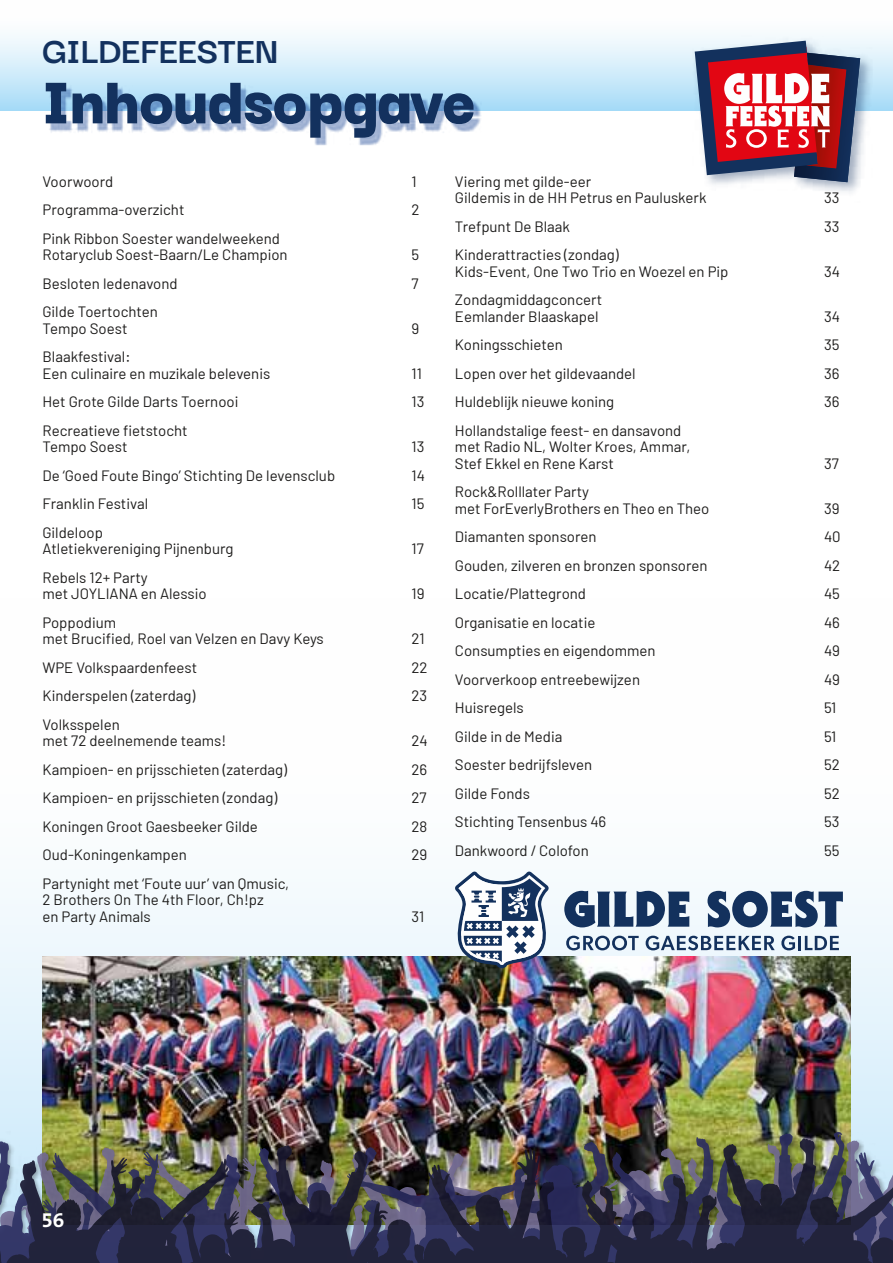
<style>
.page{position:relative;width:893px;height:1263px;background:#fff}
.page>*{position:absolute;margin:0;border:0;box-sizing:border-box;transform-origin:0 0}
.t1{font:900 72px "Darker Grotesque";letter-spacing:-.015em;color:#13315e}
.t2{font:700 39px "Darker Grotesque";letter-spacing:-.015em;color:#13315e}
.t3{font:700 21px "The Sans C5";color:#fff}
.t4{font:15px "Barlow";color:#1d1c1b}
</style>
<div class="page">
<div style="left:0;top:0;width:893px;height:111px;background:linear-gradient(to bottom,#fff,#addef7)"></div>
<svg style="left:0;top:888px;width:893px;height:207px"></svg>
<img style="left:38px;top:50px;width:619px;height:96px">
<img style="left:657px;top:0;width:236px;height:193px">
<svg style="left:695px;top:41px;width:165px;height:141px"></svg>
<img style="left:43px;top:956px;width:807px;height:139px">
<img style="left:0;top:1095px;width:893px;height:31px">
<img style="left:0;top:1126px;width:893px;height:3px">
<img style="left:0;top:1129px;width:893px;height:134px">
<svg style="left:564px;top:891px;width:125px;height:36px"></svg>
<svg style="left:707px;top:891px;width:136px;height:36px"></svg>
<svg style="left:566px;top:936px;width:73px;height:14px"></svg>
<svg style="left:646px;top:936px;width:129px;height:14px"></svg>
<svg style="left:781px;top:936px;width:14px;height:14px"></svg>
<hr style="left:798px;top:936px;width:3px;height:14px;background:#13315d">
<svg style="left:805px;top:936px;width:34px;height:14px"></svg>
<svg style="left:455px;top:871px;width:94px;height:97px"></svg>
<p class="t2" style="left:43px;top:22px;width:237px">GILDEFEESTEN</p>
<p class="t1" style="left:41px;top:47px;width:437px">Inhoudsopgave</p>
<p class="t4" style="left:43px;top:172px;width:72px">Voorwoord</p>
<p class="t4" style="left:412px;top:172px;width:7px">1</p>
<p class="t4" style="left:43px;top:200px;width:143px">Programma-overzicht</p>
<p class="t4" style="left:412px;top:200px;width:10px">2</p>
<p class="t4" style="left:43px;top:229px;width:239px">Pink Ribbon Soester wandelweekend</p>
<p class="t4" style="left:43px;top:245px;width:247px">Rotaryclub Soest-Baarn/Le Champion</p>
<p class="t4" style="left:412px;top:245px;width:9px">5</p>
<p class="t4" style="left:43px;top:274px;width:137px">Besloten ledenavond</p>
<p class="t4" style="left:412px;top:274px;width:9px">7</p>
<p class="t4" style="left:43px;top:302px;width:117px">Gilde Toertochten</p>
<p class="t4" style="left:43px;top:319px;width:86px">Tempo Soest</p>
<p class="t4" style="left:412px;top:319px;width:9px">9</p>
<p class="t4" style="left:43px;top:347px;width:89px">Blaakfestival:</p>
<p class="t4" style="left:43px;top:364px;width:229px">Een culinaire en muzikale belevenis</p>
<p class="t4" style="left:412px;top:364px;width:12px">11</p>
<p class="t4" style="left:43px;top:392px;width:197px">Het Grote Gilde Darts Toernooi</p>
<p class="t4" style="left:412px;top:392px;width:14px">13</p>
<p class="t4" style="left:43px;top:421px;width:147px">Recreatieve fietstocht</p>
<p class="t4" style="left:43px;top:437px;width:86px">Tempo Soest</p>
<p class="t4" style="left:412px;top:437px;width:14px">13</p>
<p class="t4" style="left:43px;top:466px;width:294px">De ‘Goed Foute Bingo’ Stichting De levensclub</p>
<p class="t4" style="left:412px;top:466px;width:15px">14</p>
<p class="t4" style="left:43px;top:494px;width:107px">Franklin Festival</p>
<p class="t4" style="left:412px;top:494px;width:14px">15</p>
<p class="t4" style="left:43px;top:523px;width:62px">Gildeloop</p>
<p class="t4" style="left:43px;top:539px;width:192px">Atletiekvereniging Pijnenburg</p>
<p class="t4" style="left:412px;top:539px;width:14px">17</p>
<p class="t4" style="left:43px;top:568px;width:107px">Rebels 12+ Party</p>
<p class="t4" style="left:43px;top:584px;width:166px">met JOYLIANA en Alessio</p>
<p class="t4" style="left:412px;top:584px;width:14px">19</p>
<p class="t4" style="left:43px;top:613px;width:75px">Poppodium</p>
<p class="t4" style="left:43px;top:629px;width:283px">met Brucified, Roel van Velzen en Davy Keys</p>
<p class="t4" style="left:412px;top:629px;width:14px">21</p>
<p class="t4" style="left:43px;top:658px;width:156px">WPE Volkspaardenfeest</p>
<p class="t4" style="left:412px;top:658px;width:18px">22</p>
<p class="t4" style="left:43px;top:686px;width:154px">Kinderspelen (zaterdag)</p>
<p class="t4" style="left:412px;top:686px;width:17px">23</p>
<p class="t4" style="left:43px;top:715px;width:79px">Volksspelen</p>
<p class="t4" style="left:43px;top:731px;width:185px">met 72 deelnemende teams!</p>
<p class="t4" style="left:412px;top:731px;width:18px">24</p>
<p class="t4" style="left:43px;top:760px;width:246px">Kampioen- en prijsschieten (zaterdag)</p>
<p class="t4" style="left:412px;top:760px;width:17px">26</p>
<p class="t4" style="left:43px;top:788px;width:236px">Kampioen- en prijsschieten (zondag)</p>
<p class="t4" style="left:412px;top:788px;width:17px">27</p>
<p class="t4" style="left:43px;top:817px;width:217px">Koningen Groot Gaesbeeker Gilde</p>
<p class="t4" style="left:412px;top:817px;width:17px">28</p>
<p class="t4" style="left:43px;top:845px;width:146px">Oud-Koningenkampen</p>
<p class="t4" style="left:412px;top:845px;width:17px">29</p>
<p class="t4" style="left:43px;top:874px;width:248px">Partynight met ‘Foute uur’ van Qmusic,</p>
<p class="t4" style="left:43px;top:890px;width:223px">2 Brothers On The 4th Floor, Ch!pz</p>
<p class="t4" style="left:43px;top:907px;width:110px">en Party Animals</p>
<p class="t4" style="left:412px;top:907px;width:14px">31</p>
<p class="t4" style="left:455px;top:172px;width:138px">Viering met gilde-eer</p>
<p class="t4" style="left:455px;top:188px;width:253px">Gildemis in de HH Petrus en Pauluskerk</p>
<p class="t4" style="left:824px;top:188px;width:17px">33</p>
<p class="t4" style="left:455px;top:217px;width:117px">Trefpunt De Blaak</p>
<p class="t4" style="left:824px;top:217px;width:17px">33</p>
<p class="t4" style="left:455px;top:245px;width:165px">Kinderattracties (zondag)</p>
<p class="t4" style="left:455px;top:262px;width:275px">Kids-Event, One Two Trio en Woezel en Pip</p>
<p class="t4" style="left:824px;top:262px;width:18px">34</p>
<p class="t4" style="left:455px;top:290px;width:149px">Zondagmiddagconcert</p>
<p class="t4" style="left:455px;top:307px;width:145px">Eemlander Blaaskapel</p>
<p class="t4" style="left:824px;top:307px;width:18px">34</p>
<p class="t4" style="left:455px;top:335px;width:109px">Koningsschieten</p>
<p class="t4" style="left:824px;top:335px;width:17px">35</p>
<p class="t4" style="left:455px;top:364px;width:182px">Lopen over het gildevaandel</p>
<p class="t4" style="left:824px;top:364px;width:17px">36</p>
<p class="t4" style="left:455px;top:392px;width:161px">Huldeblijk nieuwe koning</p>
<p class="t4" style="left:824px;top:392px;width:17px">36</p>
<p class="t4" style="left:455px;top:421px;width:228px">Hollandstalige feest- en dansavond</p>
<p class="t4" style="left:455px;top:437px;width:237px">met Radio NL, Wolter Kroes, Ammar,</p>
<p class="t4" style="left:455px;top:454px;width:160px">Stef Ekkel en Rene Karst</p>
<p class="t4" style="left:824px;top:454px;width:16px">37</p>
<p class="t4" style="left:455px;top:482px;width:136px">Rock&amp;Rolllater Party</p>
<p class="t4" style="left:455px;top:499px;width:256px">met ForEverlyBrothers en Theo en Theo</p>
<p class="t4" style="left:824px;top:499px;width:17px">39</p>
<p class="t4" style="left:455px;top:527px;width:143px">Diamanten sponsoren</p>
<p class="t4" style="left:824px;top:527px;width:18px">40</p>
<p class="t4" style="left:455px;top:556px;width:254px">Gouden, zilveren en bronzen sponsoren</p>
<p class="t4" style="left:824px;top:556px;width:18px">42</p>
<p class="t4" style="left:455px;top:584px;width:133px">Locatie/Plattegrond</p>
<p class="t4" style="left:824px;top:584px;width:17px">45</p>
<p class="t4" style="left:455px;top:613px;width:142px">Organisatie en locatie</p>
<p class="t4" style="left:824px;top:613px;width:17px">46</p>
<p class="t4" style="left:455px;top:641px;width:202px">Consumpties en eigendommen</p>
<p class="t4" style="left:824px;top:641px;width:18px">49</p>
<p class="t4" style="left:455px;top:670px;width:187px">Voorverkoop entreebewijzen</p>
<p class="t4" style="left:824px;top:670px;width:18px">49</p>
<p class="t4" style="left:455px;top:698px;width:70px">Huisregels</p>
<p class="t4" style="left:824px;top:698px;width:14px">51</p>
<p class="t4" style="left:455px;top:727px;width:109px">Gilde in de Media</p>
<p class="t4" style="left:824px;top:727px;width:14px">51</p>
<p class="t4" style="left:455px;top:755px;width:139px">Soester bedrijfsleven</p>
<p class="t4" style="left:824px;top:755px;width:17px">52</p>
<p class="t4" style="left:455px;top:784px;width:76px">Gilde Fonds</p>
<p class="t4" style="left:824px;top:784px;width:17px">52</p>
<p class="t4" style="left:455px;top:812px;width:153px">Stichting Tensenbus 46</p>
<p class="t4" style="left:824px;top:812px;width:17px">53</p>
<p class="t4" style="left:455px;top:841px;width:135px">Dankwoord / Colofon</p>
<p class="t4" style="left:824px;top:841px;width:17px">55</p>
<p class="t3" style="left:41px;top:1207px;width:25px">56</p>
</div>
